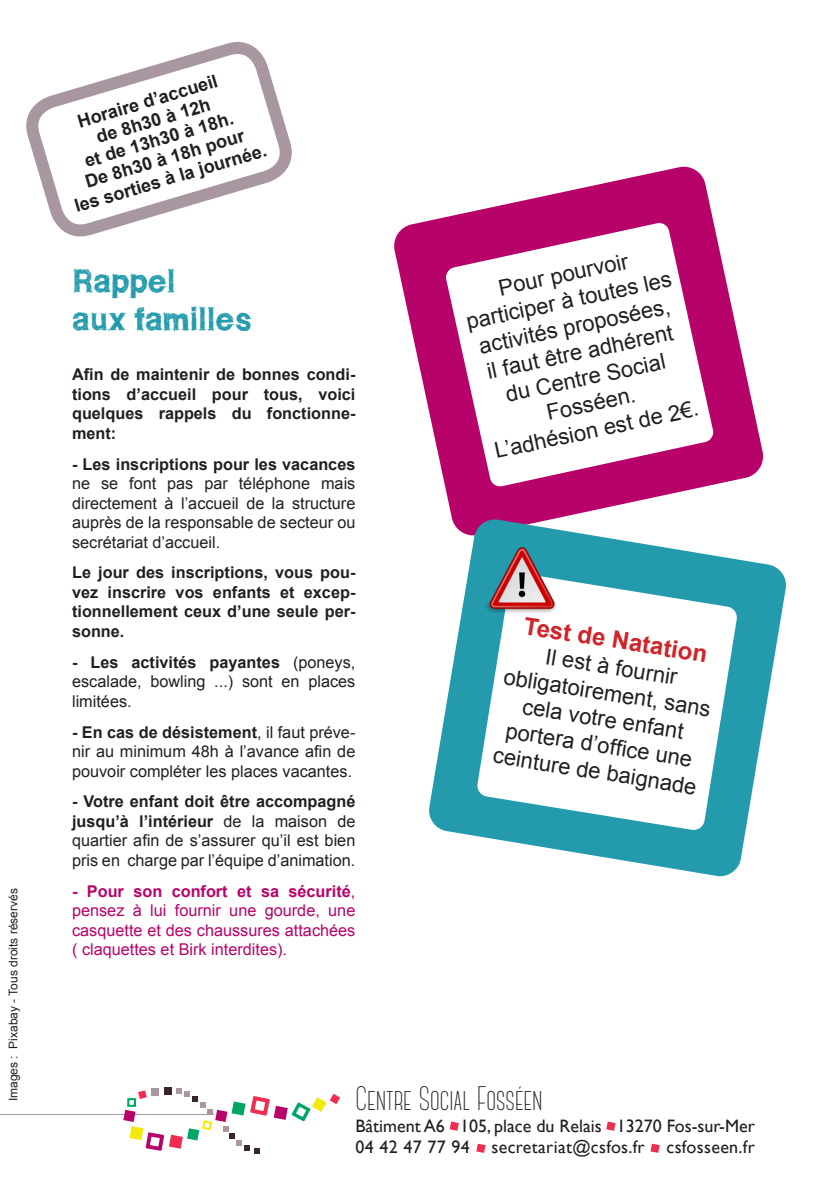
<style>
.page{position:relative;width:840px;height:1191px;background:#fff}
.page>*{position:absolute;margin:0;border:0;box-sizing:border-box;transform-origin:0 0}
.t1{font:300 34px "Canter";color:#231f20}
.t2{font:32px "WCROUGHTRAD Bta";color:#239bac}
.t3{font:700 24px "Arial";color:#d1232a}
.t4{font:22px/26.4px "Arial";color:#231f20;text-align:center}
.t5{font:700 18px/20px "Arial";color:#231f20;text-align:center}
.t6{font:18px "Gill Sans";color:#231f20}
.t7{font:18px "Gill Sans";letter-spacing:.02em;color:#231f20}
.t8{font:16.2px/19.4px "Arial";color:#231f20;text-align:justify}
.t9{font:700 16.2px/19.4px "Arial";color:#231f20;text-align:justify}
.t10{font:16.2px/19.4px "Arial";color:#b70369;text-align:justify}
.t11{font:12px "Arial";color:#231f20}
.s1{font-weight:700}
</style>
<div class="page">
<svg style="left:394px;top:166px;width:369px;height:352px"></svg>
<svg style="left:26px;top:42px;width:266px;height:195px"></svg>
<svg style="left:429px;top:518px;width:357px;height:359px"></svg>
<img style="left:483px;top:540px;width:77px;height:76px">
<svg style="left:449px;top:1121px;width:9px;height:9px"></svg>
<svg style="left:606px;top:1121px;width:9px;height:9px"></svg>
<svg style="left:476px;top:1143px;width:9px;height:9px"></svg>
<svg style="left:650px;top:1143px;width:9px;height:9px"></svg>
<hr style="left:0;top:1113px;width:213px;height:1px;background:#a896a1">
<div style="left:165px;top:1087px;width:7px;height:7px;background:#372527"></div>
<svg style="left:123px;top:1088px;width:217px;height:65px"></svg>
<p class="t11" style="left:5px;top:1101px;width:215px;rotate:-90deg">Images : Pixabay - Tous droits réservés</p>
<p class="t5" style="left:75px;top:112px;width:147px;rotate:-16deg">Horaire d’accueil</p>
<p class="t5" style="left:94px;top:127px;width:120px;rotate:-16deg">de 8h30 à 12h</p>
<p class="t5" style="left:82px;top:152px;width:156px;rotate:-16deg">et de 13h30 à 18h.</p>
<p class="t5" style="left:67px;top:177px;width:201px;rotate:-16deg">De 8h30 à 18h pour<br>les sorties à la journée.</p>
<p class="t2" style="left:72px;top:260px;width:105px">Rappel</p>
<p class="t2" style="left:72px;top:299px;width:181px">aux familles</p>
<p class="t9" style="left:72px;top:365px;width:285px">Afin de maintenir de bonnes condi&shy;tions d’accueil pour tous, voici quelques rappels du fonctionne&shy;ment:</p>
<p class="t8" style="left:72px;top:454px;width:285px"><span class="s1">- Les inscriptions pour les vacances </span>ne se font pas par téléphone mais directement à l’accueil de la structure auprès de la responsable de secteur ou secrétariat d’accueil.</p>
<p class="t9" style="left:72px;top:563px;width:285px">Le jour des inscriptions, vous pou&shy;vez inscrire vos enfants et excep&shy;tionnellement ceux d’une seule per&shy;sonne.</p>
<p class="t8" style="left:72px;top:652px;width:285px"><span class="s1">- Les activités payantes</span> (poneys, escalade, bowling ...) sont en places limitées.</p>
<p class="t8" style="left:72px;top:722px;width:285px"><span class="s1">- En cas de désistement</span>, il faut préve&shy;nir au minimum 48h à l’avance afin de pouvoir compléter les places vacantes.</p>
<p class="t8" style="left:72px;top:792px;width:285px"><span class="s1">- Votre enfant doit être accompagné jusqu’à l’intérieur</span> de la maison de quartier afin de s’assurer qu’il est bien pris en charge par l’équipe d’animation.</p>
<p class="t10" style="left:72px;top:881px;width:285px"><span class="s1">- Pour son confort et sa sécurité</span>, pensez à lui fournir une gourde, une casquette et des chaussures attachées ( claquettes et Birk interdites).</p>
<p class="t4" style="left:458px;top:283px;width:211px;rotate:-12deg">Pour pourvoir participer à toutes les activités proposées, il faut être adhérent du Centre Social<br>Fosséen.</p>
<p class="t4" style="left:491px;top:438px;width:209px;rotate:-12deg">L’adhésion est de 2€.</p>
<p class="t3" style="left:526px;top:609px;width:186px;rotate:9deg">Test de Natation</p>
<p class="t4" style="left:510px;top:637px;width:211px;rotate:9deg">Il est à fournir obligatoirement, sans cela votre enfant portera d’offi ce une ceinture de baignade</p>
<p class="t1" style="left:355px;top:1082px;width:188px">Centre Social Fosséen</p>
<p class="t6" style="left:355px;top:1115px;width:400px">Bâtiment A6 105, place du Relais 13270 Fos-sur-Mer</p>
<p class="t7" style="left:355px;top:1136px;width:400px">04 42 47 77 94 secretariat@csfos.fr csfosseen.fr</p>
</div>
